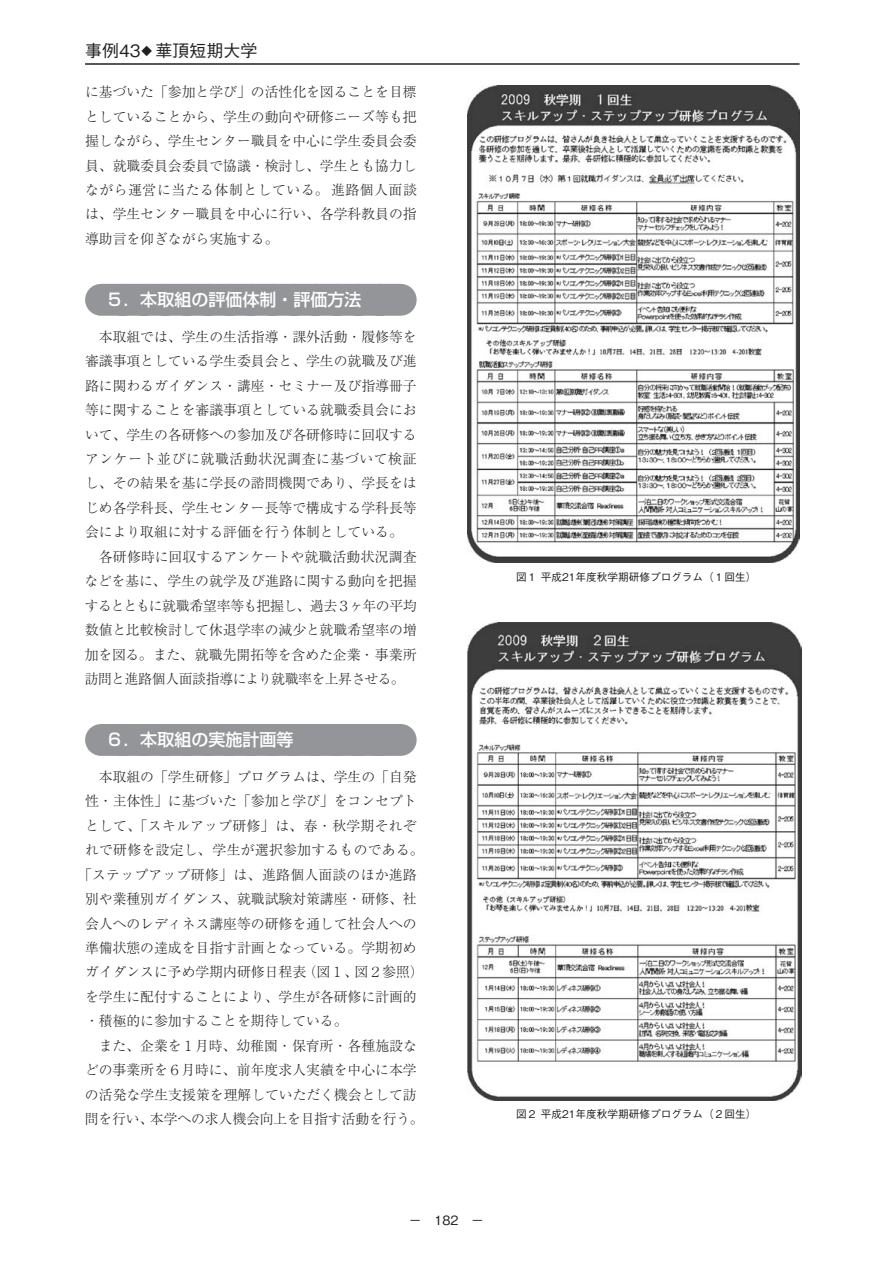
<style>
.page{position:relative;width:893px;height:1263px;background:#fff}
.page>*{position:absolute;margin:0;border:0;box-sizing:border-box;transform-origin:0 0}
.t1{font:500 16.95px "Shin Go Pro";color:#fff}
.t2{font:500 16.95px "Gothic BBB Pro";color:#231f20}
.t3{font:300 13.8px/24.5px "Ryumin Pro";color:#231f20;text-align:justify}
.t4{font:300 13.8px "Ryumin Pro";letter-spacing:.02em;color:#231f20}
.t5{font:500 12.75px "Gothic BBB Pro";color:#231f20}
.t6{font:500 10.65px "Gothic BBB Pro";color:#231f20}
.s1{font-size:10.65px}
</style>
<div class="page">
<hr style="left:85px;top:64px;width:714px;height:1px;background:#231f20">
<div style="left:101px;top:284px;width:300px;height:32px;background:#939598"></div>
<div style="left:101px;top:724px;width:300px;height:32px;background:#939598"></div>
<img style="left:468px;top:85px;width:331px;height:478px">
<img style="left:468px;top:623px;width:333px;height:477px">
<p class="t2" style="left:85px;top:38px;width:174px">事例43<span class="s1">◆</span> 華頂短期大学</p>
<p class="t3" style="left:85px;top:79px;width:333px">に基づいた「参加と学び」の活性化を図ることを目標としていることから、学生の動向や研修ニーズ等も把握しながら、学生センター職員を中心に学生委員会委員、就職委員会委員で協議・検討し、学生とも協力しながら運営に当たる体制としている。進路個人面談は、学生センター職員を中心に行い、各学科教員の指導助言を仰ぎながら実施する。</p>
<p class="t1" style="left:106px;top:286px;width:257px">５．本取組の評価体制・評価方法</p>
<p class="t3" style="left:85px;top:323px;width:333px;text-indent:14px">本取組では、学生の生活指導・課外活動・履修等を審議事項としている学生委員会と、学生の就職及び進路に関わるガイダンス・講座・セミナー及び指導冊子等に関することを審議事項としている就職委員会において、学生の各研修への参加及び各研修時に回収するアンケート並びに就職活動状況調査に基づいて検証し、その結果を基に学長の諮問機関であり、学長をはじめ各学科長、学生センター長等で構成する学科長等会により取組に対する評価を行う体制としている。</p>
<p class="t3" style="left:85px;top:543px;width:334px;text-indent:14px">各研修時に回収するアンケートや就職活動状況調査などを基に、学生の就学及び進路に関する動向を把握するとともに就職希望率等も把握し、過去３ヶ年の平均数値と比較検討して休退学率の減少と就職希望率の増加を図る。また、就職先開拓等を含めた企業・事業所訪問と進路個人面談指導により就職率を上昇させる。</p>
<p class="t1" style="left:106px;top:726px;width:189px">６．本取組の実施計画等</p>
<p class="t3" style="left:99px;top:763px;width:319px">本取組の「学生研修」プログラムは、学生の「自発</p>
<p class="t3" style="left:85px;top:788px;width:333px">性・主体性」に基づいた「参加と学び」をコンセプト</p>
<p class="t4" style="left:85px;top:815px;width:333px">として、「スキルアップ研修」は、春・秋学期それぞ</p>
<p class="t4" style="left:85px;top:839px;width:340px">れで研修を設定し、学生が選択参加するものである。</p>
<p class="t4" style="left:78px;top:864px;width:340px">「ステップアップ研修」は、進路個人面談のほか進路</p>
<p class="t3" style="left:85px;top:886px;width:333px">別や業種別ガイダンス、就職試験対策講座・研修、社</p>
<p class="t3" style="left:85px;top:910px;width:333px">会人へのレディネス講座等の研修を通して社会人への</p>
<p class="t3" style="left:85px;top:934px;width:333px">準備状態の達成を目指す計画となっている。学期初め</p>
<p class="t3" style="left:85px;top:959px;width:340px">ガイダンスに予め学期内研修日程表（図１、図２参照）</p>
<p class="t3" style="left:85px;top:983px;width:333px">を学生に配付することにより、学生が各研修に計画的</p>
<p class="t3" style="left:85px;top:1008px;width:264px">・積極的に参加することを期待している。</p>
<p class="t3" style="left:99px;top:1032px;width:320px">また、企業を１月時、幼稚園・保育所・各種施設な</p>
<p class="t3" style="left:85px;top:1057px;width:333px">どの事業所を６月時に、前年度求人実績を中心に本学</p>
<p class="t3" style="left:85px;top:1081px;width:333px">の活発な学生支援策を理解していただく機会として訪</p>
<p class="t3" style="left:85px;top:1106px;width:340px">問を行い、本学への求人機会向上を目指す活動を行う。</p>
<p class="t6" style="left:516px;top:568px;width:242px">図１ 平成21年度秋学期研修プログラム（１回生）</p>
<p class="t6" style="left:516px;top:1106px;width:242px">図２ 平成21年度秋学期研修プログラム（２回生）</p>
<p class="t5" style="left:409px;top:1210px;width:77px">－　182　－</p>
</div>
